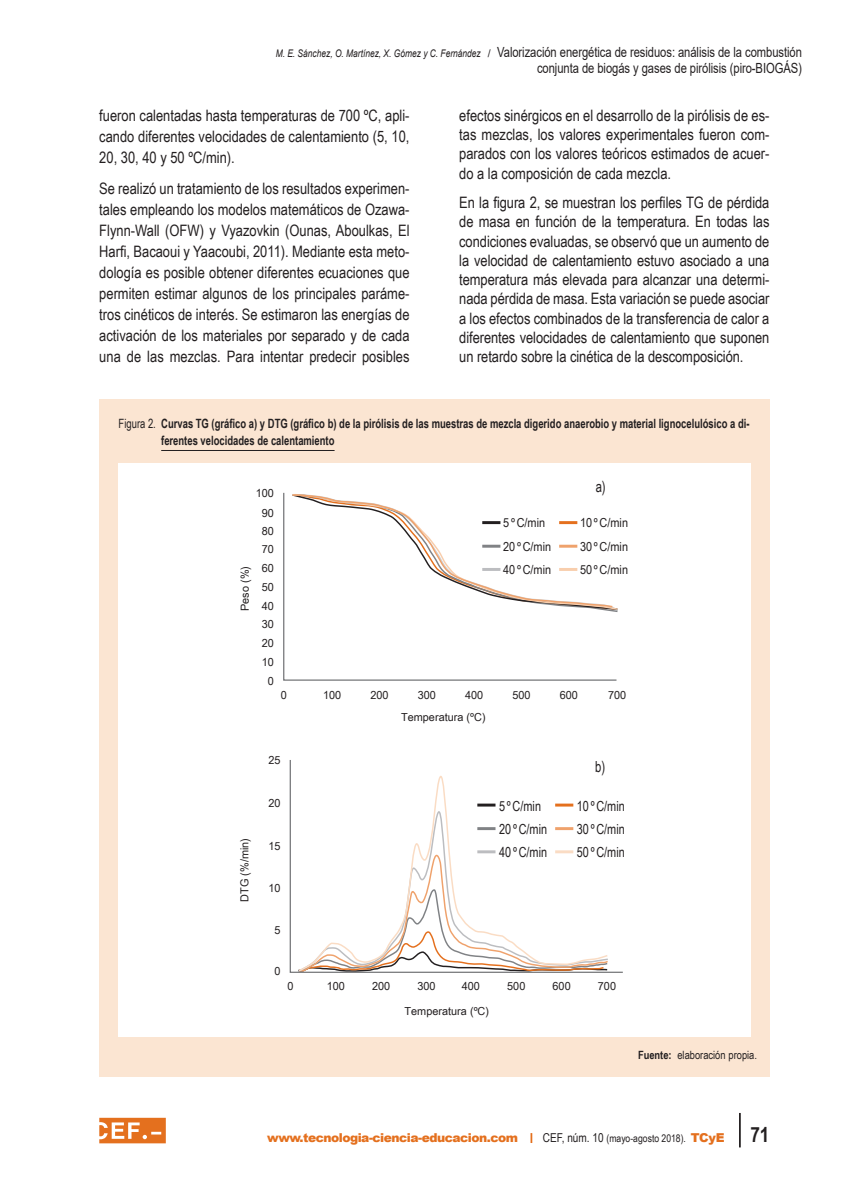
<style>
.page{position:relative;width:844px;height:1191px;background:#fff}
.page>*{position:absolute;margin:0;border:0;box-sizing:border-box;transform-origin:0 0}
.texto_general{font:15.75px/21px "Arial Narrow";color:#231f20;text-align:justify}
.t1{font:15.22px "Arial Narrow";color:#231f20;scale:.9 1}
.t2{font:14px/15.8px "Arial";letter-spacing:-.005em;color:#231f20;text-align:right;scale:.8 1}
.t3{font:13.83px/23.3px "Arial Narrow";color:#231f20;scale:.96 1}
.Tablas_título{font:700 12.78px/17.2px "Arial Narrow";color:#231f20;scale:.9 1}
.t4{font:12.42px/23.4px "Arial Narrow";color:#231f20;scale:1.07 1}
.t5{font:900 12.25px "Arial";letter-spacing:-.04em;color:#e4701e}
.nota_al_pie{font:11.38px "Arial Narrow";color:#231f20}
.t6{font:11.03px/18.7px "Arial Narrow";color:#231f20;text-align:center;scale:1.2 1}
.t7{font:10.5px "Arial Narrow";color:#231f20}
.s1{font-style:italic;font-size:10.5px}
.s2{font-size:10.5px}
.s3{font-weight:400}
.s4{font-weight:700}
.s5{font-size:12.25px}
.s6{font-family:"Arial";font-weight:900;font-size:12.25px;color:#e4701e}
.s7{font-weight:700;font-size:21px}
</style>
<div class="page">
<svg style="left:530px;top:1133px;width:2px;height:10px"></svg>
<hr style="left:738px;top:1113px;width:2px;height:34px;background:#231f20">
<svg style="left:99px;top:1117px;width:67px;height:26px;background:#e99050"></svg>
<div style="left:99px;top:399px;width:670px;height:677px;background:#fbe5d2"></div>
<hr style="left:161px;top:450px;width:173px;height:1px;background:#231f20">
<div style="left:118px;top:463px;width:632px;height:573px;background:#fff"></div>
<svg style="left:289px;top:760px;width:334px;height:213px"></svg>
<div style="left:592px;top:754px;width:17px;height:25px;background:#fff"></div>
<div style="left:496px;top:798px;width:54px;height:14px;background:#fff"></div>
<div style="left:496px;top:822px;width:54px;height:13px;background:#fff"></div>
<div style="left:496px;top:845px;width:54px;height:13px;background:#fff"></div>
<div style="left:574px;top:798px;width:54px;height:14px;background:#fff"></div>
<div style="left:574px;top:822px;width:54px;height:13px;background:#fff"></div>
<div style="left:574px;top:845px;width:54px;height:13px;background:#fff"></div>
<hr style="left:555px;top:803px;width:18px;height:3px;background:#e4701e">
<hr style="left:555px;top:827px;width:18px;height:3px;background:#efa26c">
<hr style="left:555px;top:850px;width:18px;height:3px;background:#fadcc4">
<hr style="left:477px;top:850px;width:18px;height:3px;background:#bcbdc0">
<hr style="left:477px;top:827px;width:18px;height:3px;background:#808285">
<hr style="left:477px;top:803px;width:18px;height:3px;background:#231f20">
<svg style="left:283px;top:492px;width:334px;height:189px"></svg>
<div style="left:592px;top:474px;width:18px;height:25px;background:#fff"></div>
<svg style="left:291px;top:493px;width:327px;height:120px"></svg>
<p class="t2" style="left:275px;top:44px;width:659px"><span class="s1">M. E. Sánchez, O. Martínez, X. Gómez y C. Fernández</span> <span class="s2">/</span> Valorización energética de residuos: análisis de la combustión conjunta de biogás y gases de pirólisis (piro-BIOGÁS)</p>
<p class="texto_general" style="left:99px;top:104px;width:312px">fueron calentadas hasta temperaturas de 700 ºC, apli&shy;cando diferentes velocidades de calentamiento (5, 10, 20, 30, 40 y 50 ºC/min).</p>
<p class="texto_general" style="left:99px;top:177px;width:312px">Se realizó un tratamiento de los resultados experimen&shy;tales empleando los modelos matemáticos de Ozawa-Flynn-Wall (OFW) y Vyazovkin (Ounas, Aboulkas, El Harfi, Bacaoui y Yaacoubi, 2011). Mediante esta meto&shy;dología es posible obtener diferentes ecuaciones que permiten estimar algunos de los principales paráme&shy;tros cinéticos de interés. Se estimaron las energías de activación de los materiales por separado y de cada una de las mezclas. Para intentar predecir posibles</p>
<p class="texto_general" style="left:459px;top:105px;width:312px;line-height:19.4px">efectos sinérgicos en el desarrollo de la pirólisis de es&shy;tas mezclas, los valores experimentales fueron com&shy;parados con los valores teóricos estimados de acuer&shy;do a la composición de cada mezcla.</p>
<p class="texto_general" style="left:459px;top:192px;width:312px;line-height:19.2px">En la figura 2, se muestran los perfiles TG de pérdida de masa en función de la temperatura. En todas las condiciones evaluadas, se observó que un aumento de la velocidad de calentamiento estuvo asociado a una temperatura más elevada para alcanzar una determi&shy;nada pérdida de masa. Esta variación se puede asociar a los efectos combinados de la transferencia de calor a diferentes velocidades de calentamiento que suponen un retardo sobre la cinética de la descomposición.</p>
<p class="Tablas_título" style="left:161px;top:414px;width:655px;text-indent:-43px"><span class="s3">Figura 2.</span> Curvas TG (gráfico a) y DTG (gráfico b) de la pirólisis de las muestras de mezcla digerido anaerobio y material lignocelulósico a di&shy;ferentes velocidades de calentamiento</p>
<p class="t6" style="left:256px;top:483px;width:17px;line-height:19.8px">100<br>90</p>
<p class="t6" style="left:262px;top:521px;width:12px">80<br>70<br>60<br>50<br>40<br>30<br>20<br>10<br>0</p>
<p class="t6" style="left:235px;top:611px;width:39px;rotate:-90deg">Peso (%)</p>
<p class="t1" style="left:595px;top:475px;width:13px">a)</p>
<p class="t4" style="left:503px;top:511px;width:46px">5 ºC/min<br>20 ºC/min<br>40 ºC/min</p>
<p class="t4" style="left:580px;top:511px;width:46px;text-align:justify">10 ºC/min 30 ºC/min 50 ºC/min</p>
<p class="t6" style="left:281px;top:685px;width:7px">0</p>
<p class="t6" style="left:323px;top:685px;width:17px">100</p>
<p class="t6" style="left:370px;top:685px;width:17px">200</p>
<p class="t6" style="left:417px;top:685px;width:17px">300</p>
<p class="t6" style="left:465px;top:685px;width:17px">400</p>
<p class="t6" style="left:512px;top:685px;width:17px">500</p>
<p class="t6" style="left:559px;top:685px;width:17px">600</p>
<p class="t6" style="left:608px;top:685px;width:17px">700</p>
<p class="t6" style="left:235px;top:901px;width:55px;rotate:-90deg">DTG (%/min)</p>
<p class="t6" style="left:268px;top:750px;width:12px">25</p>
<p class="t6" style="left:268px;top:793px;width:12px">20</p>
<p class="t6" style="left:268px;top:836px;width:12px">15</p>
<p class="t6" style="left:268px;top:878px;width:12px">10</p>
<p class="t6" style="left:274px;top:920px;width:7px">5</p>
<p class="t6" style="left:274px;top:961px;width:7px">0</p>
<p class="t6" style="left:401px;top:707px;width:72px">Temperatura (ºC)</p>
<p class="t1" style="left:595px;top:756px;width:13px">b)</p>
<p class="t3" style="left:499px;top:793px;width:51px">5 ºC/min<br>20 ºC/min<br>40 ºC/min</p>
<p class="t3" style="left:576px;top:793px;width:51px;text-align:justify">10 ºC/min 30 ºC/min 50 ºC/min</p>
<p class="t6" style="left:287px;top:976px;width:7px">0</p>
<p class="t6" style="left:327px;top:976px;width:17px">100</p>
<p class="t6" style="left:372px;top:976px;width:17px">200</p>
<p class="t6" style="left:417px;top:976px;width:17px">300</p>
<p class="t6" style="left:461px;top:976px;width:17px">400</p>
<p class="t6" style="left:507px;top:976px;width:17px">500</p>
<p class="t6" style="left:552px;top:976px;width:17px">600</p>
<p class="t6" style="left:597px;top:976px;width:17px">700</p>
<p class="t6" style="left:404px;top:1001px;width:72px">Temperatura (ºC)</p>
<p class="nota_al_pie" style="left:638px;top:1046px;width:120px"><span class="s4">Fuente:</span> elaboración propia.</p>
<p class="t5" style="left:267px;top:1129px;width:252px">www.tecnologia-ciencia-educacion.com</p>
<p class="t7" style="left:542px;top:1130px;width:228px"><span class="s5">CEF, núm. 10</span> (mayo-agosto 2018). <span class="s6">TCyE</span> <span class="s7">71</span></p>
</div>
